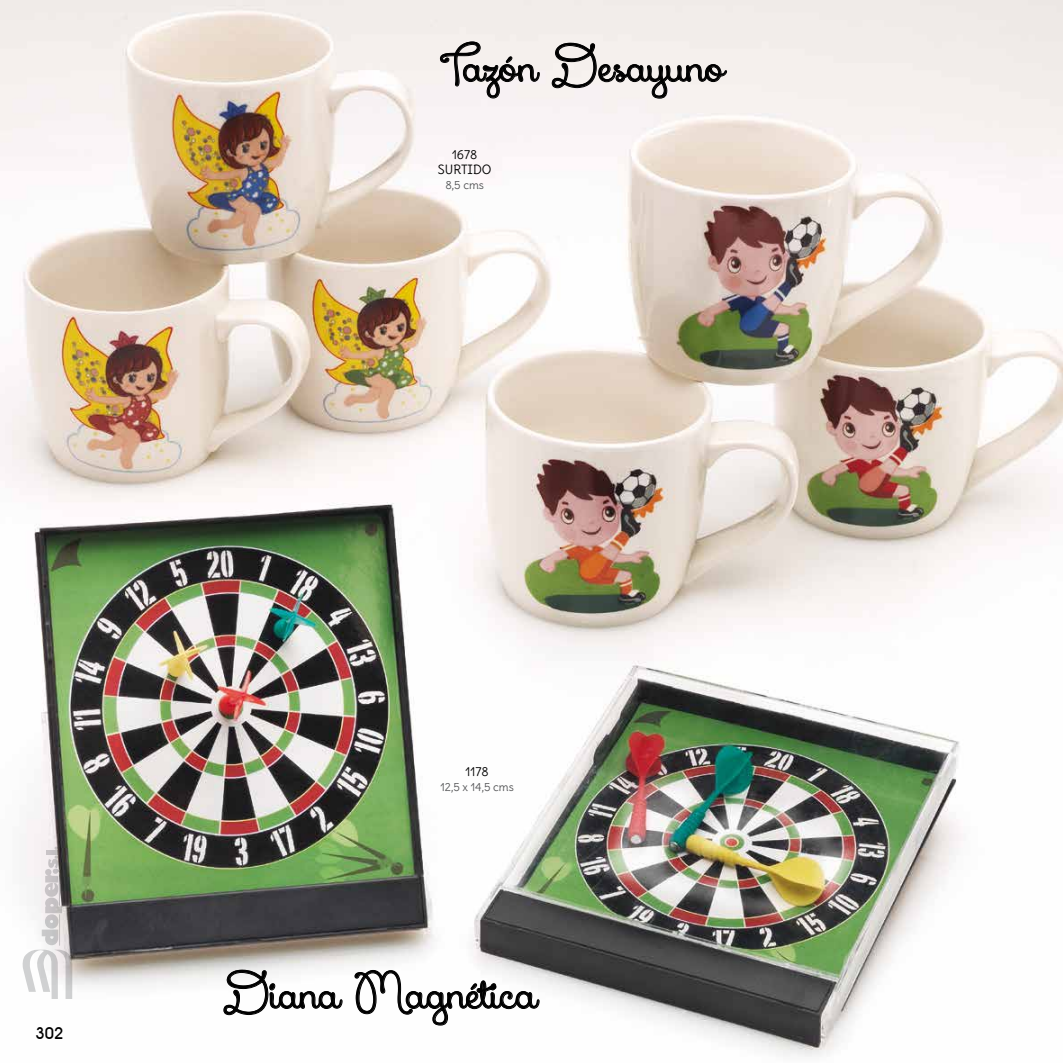
<style>
.page{position:relative;width:1063px;height:1063px;background:#fff}
.page>*{position:absolute;margin:0;border:0;box-sizing:border-box;transform-origin:0 0}
.t1{font:37.5px "Xiomara";color:#000}
.t2{font:500 16.25px "Avant Garde IT Cby BT";color:#000}
.t3{font:12.5px/15px "Delius";color:#000;text-align:center}
.t4{font:11.25px "Delius";color:#555658}
</style>
<div class="page">
<img style="left:0;top:0;width:1063px;height:1057px">
<svg style="left:22px;top:847px;width:50px;height:152px"></svg>
<hr style="left:59px;top:915px;width:1px;height:30px;background:#c6c7c8">
<hr style="left:59px;top:875px;width:1px;height:30px;background:#c6c7c8">
<svg style="left:440px;top:42px;width:100px;height:57px"></svg>
<svg style="left:552px;top:43px;width:175px;height:56px"></svg>
<svg style="left:223px;top:970px;width:120px;height:45px"></svg>
<svg style="left:354px;top:970px;width:186px;height:56px"></svg>
<p class="t1" style="left:439px;top:46px;width:288px">Tazón Desayuno</p>
<p class="t3" style="left:438px;top:147px;width:55px">1678<br>SURTIDO</p>
<p class="t4" style="left:445px;top:177px;width:40px">8,5 cms</p>
<p class="t2" style="left:35px;top:1023px;width:29px">302</p>
<p class="t3" style="left:466px;top:764px;width:25px">1178</p>
<p class="t4" style="left:440px;top:779px;width:75px">12,5 x 14,5 cms</p>
<p class="t1" style="left:218px;top:973px;width:321px">Diana Magnética</p>
</div>
